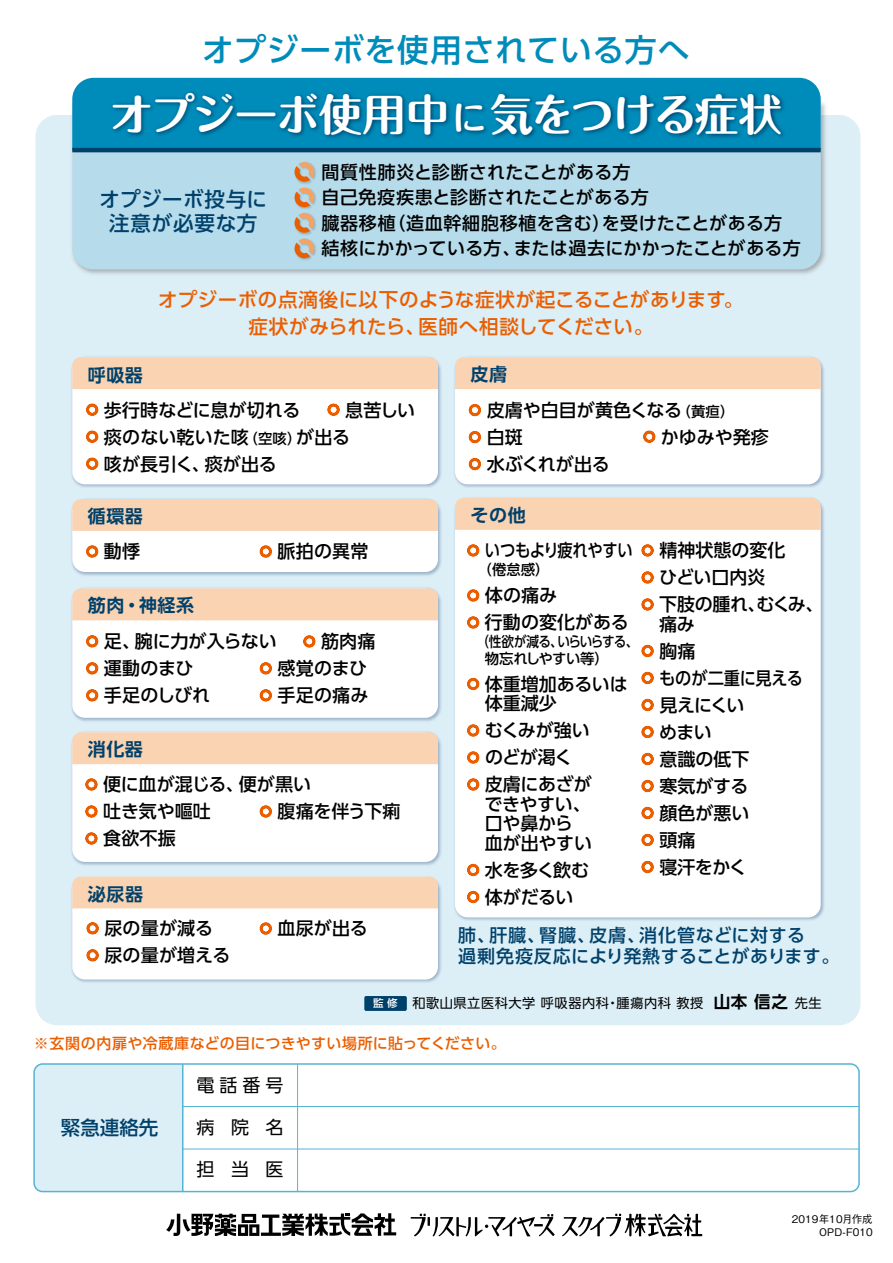
<style>
.page{position:relative;width:893px;height:1263px;background:#fff}
.page>*{position:absolute;margin:0;border:0;box-sizing:border-box;transform-origin:0 0}
.t1{font:700 43.5px "Maru Fo Pro";letter-spacing:-.035em;color:#fff}
.t2{font:500 31.95px "UD Shin Go Pr 6 N";letter-spacing:.02em;color:#008cba}
.t3{font:500 20.55px/24.5px "UD Shin Go Pr 6 N";letter-spacing:.035em;color:#00416b;text-align:center}
.t4{font:500 19.5px/27px "UD Shin Go Pr 6 N";letter-spacing:.01em;color:#eb5e00;text-align:center}
.t5{font:500 19.5px "UD Shin Go Pr 6 N";color:#00416b}
.t6{font:500 18px/27px "UD Shin Go Pr 6 N";color:#000}
.t7{font:500 18px/21px "UD Shin Go Pr 6 N";letter-spacing:.035em;color:#00416b}
.t8{font:500 18px/27px "UD Shin Go Pr 6 N";letter-spacing:-.02em;color:#000}
.t9{font:700 18px "UD Shin Go Pr 6 N De";letter-spacing:.03em;color:#00416b}
.t10{font:18px "UD Shin Go Pr 6 N";letter-spacing:.915em;color:#000}
.t11{font:500 18px "UD Shin Go Pr 6 N";color:#000;scale:.85 1}
.t12{font:500 15px "UD Shin Go Pr 6 N";letter-spacing:.02em;color:#eb5e00}
.t13{font:500 14.4px/16.5px "UD Shin Go Pr 6 N";letter-spacing:-.045em;color:#000;scale:.87 1}
.t14{font:500 14.4px "UD Shin Go Pr 6 N";letter-spacing:-.045em;color:#000}
.t15{font:13.2px "UD Shin Go Pr 6 N";letter-spacing:.04em;color:#000}
.t16{font:500 10.5px/13.5px "Gothic BBB Pro";letter-spacing:.01em;color:#000;text-align:right}
.s1{font-size:34.8px}
.s2{font-size:14.4px}
.s3{font-weight:500;font-size:10.5px;color:#fff}
.s4{font-family:"UD Shin Go Pr 6 N De";font-weight:700;font-size:16.5px}
</style>
<div class="page">
<div style="left:36px;top:115px;width:824px;height:910px;background:#dceef6;border-radius:21px"></div>
<img style="left:71px;top:362px;width:370px;height:125px">
<div style="left:72px;top:357px;width:366px;height:127px;background:#fff;border-radius:13px"></div>
<div style="left:72px;top:357px;width:366px;height:32px;background:#fad3b3"></div>
<img style="left:454px;top:362px;width:370px;height:125px">
<div style="left:455px;top:357px;width:366px;height:127px;background:#fff;border-radius:13px"></div>
<img style="left:454px;top:497px;width:370px;height:423px">
<div style="left:455px;top:498px;width:366px;height:419px;background:#fff;border-radius:13px"></div>
<div style="left:455px;top:357px;width:366px;height:32px;background:#fad3b3"></div>
<div style="left:455px;top:498px;width:366px;height:32px;background:#fad3b3"></div>
<img style="left:71px;top:882px;width:370px;height:100px">
<div style="left:72px;top:876px;width:366px;height:103px;background:#fff;border-radius:13px"></div>
<div style="left:72px;top:876px;width:366px;height:32px;background:#fad3b3"></div>
<img style="left:71px;top:594px;width:370px;height:127px">
<div style="left:72px;top:588px;width:366px;height:130px;background:#fff;border-radius:13px"></div>
<div style="left:72px;top:588px;width:366px;height:32px;background:#fad3b3"></div>
<img style="left:71px;top:738px;width:370px;height:127px">
<div style="left:72px;top:732px;width:366px;height:130px;background:#fff;border-radius:13px"></div>
<div style="left:72px;top:732px;width:366px;height:32px;background:#fad3b3"></div>
<img style="left:71px;top:505px;width:370px;height:71px">
<div style="left:72px;top:499px;width:366px;height:73px;background:#fff;border-radius:13px"></div>
<div style="left:72px;top:499px;width:366px;height:32px;background:#fad3b3"></div>
<img style="left:81px;top:102px;width:745px;height:172px">
<div style="left:72px;top:152px;width:749px;height:117px;background:#b6dbea"></div>
<img style="left:293px;top:161px;width:25px;height:101px">
<svg style="left:295px;top:162px;width:19px;height:20px"></svg>
<svg style="left:295px;top:188px;width:19px;height:19px"></svg>
<svg style="left:295px;top:213px;width:19px;height:20px"></svg>
<svg style="left:295px;top:239px;width:19px;height:19px"></svg>
<div style="left:36px;top:1066px;width:146px;height:125px;background:#dceef6"></div>
<hr style="left:183px;top:1149px;width:676px;height:1px;background:#55b4d4">
<hr style="left:183px;top:1106px;width:676px;height:1px;background:#55b4d4">
<hr style="left:182px;top:1064px;width:1px;height:127px;background:#55b4d4">
<hr style="left:297px;top:1064px;width:1px;height:127px;background:#55b4d4">
<div style="left:33px;top:1063px;width:827px;height:129px;border:2px solid #55b4d4;border-radius:9px"></div>
<svg style="left:72px;top:78px;width:749px;height:70px;background:#048dba"></svg>
<hr style="left:72px;top:148px;width:749px;height:4px;background:#00416b">
<img style="left:105px;top:87px;width:685px;height:60px">
<div style="left:364px;top:996px;width:43px;height:15px;background:#00416b;border-radius:2px"></div>
<svg style="left:166px;top:1213px;width:230px;height:23px"></svg>
<svg style="left:562px;top:1213px;width:140px;height:24px"></svg>
<svg style="left:410px;top:1214px;width:145px;height:23px"></svg>
<svg style="left:86px;top:922px;width:13px;height:13px"></svg>
<svg style="left:86px;top:949px;width:13px;height:13px"></svg>
<svg style="left:259px;top:922px;width:13px;height:13px"></svg>
<svg style="left:85px;top:778px;width:13px;height:13px"></svg>
<svg style="left:85px;top:805px;width:13px;height:13px"></svg>
<svg style="left:85px;top:832px;width:13px;height:13px"></svg>
<svg style="left:86px;top:635px;width:13px;height:13px"></svg>
<svg style="left:86px;top:662px;width:13px;height:13px"></svg>
<svg style="left:86px;top:689px;width:13px;height:13px"></svg>
<svg style="left:259px;top:662px;width:13px;height:13px"></svg>
<svg style="left:259px;top:689px;width:13px;height:13px"></svg>
<svg style="left:259px;top:805px;width:13px;height:13px"></svg>
<svg style="left:86px;top:545px;width:13px;height:13px"></svg>
<svg style="left:259px;top:545px;width:13px;height:13px"></svg>
<svg style="left:303px;top:635px;width:13px;height:13px"></svg>
<svg style="left:86px;top:403px;width:13px;height:13px"></svg>
<svg style="left:86px;top:430px;width:13px;height:13px"></svg>
<svg style="left:86px;top:457px;width:13px;height:13px"></svg>
<svg style="left:327px;top:403px;width:13px;height:13px"></svg>
<svg style="left:468px;top:404px;width:13px;height:13px"></svg>
<svg style="left:468px;top:431px;width:13px;height:13px"></svg>
<svg style="left:468px;top:458px;width:13px;height:13px"></svg>
<svg style="left:643px;top:430px;width:13px;height:13px"></svg>
<svg style="left:467px;top:544px;width:13px;height:13px"></svg>
<svg style="left:467px;top:589px;width:13px;height:13px"></svg>
<svg style="left:467px;top:616px;width:13px;height:13px"></svg>
<svg style="left:467px;top:677px;width:13px;height:14px"></svg>
<svg style="left:467px;top:724px;width:13px;height:13px"></svg>
<svg style="left:467px;top:751px;width:13px;height:13px"></svg>
<svg style="left:467px;top:778px;width:13px;height:13px"></svg>
<svg style="left:467px;top:863px;width:13px;height:14px"></svg>
<svg style="left:467px;top:890px;width:13px;height:14px"></svg>
<svg style="left:641px;top:544px;width:13px;height:13px"></svg>
<svg style="left:641px;top:571px;width:13px;height:13px"></svg>
<svg style="left:641px;top:598px;width:13px;height:13px"></svg>
<svg style="left:641px;top:644px;width:13px;height:14px"></svg>
<svg style="left:641px;top:671px;width:13px;height:14px"></svg>
<svg style="left:641px;top:698px;width:13px;height:14px"></svg>
<svg style="left:641px;top:725px;width:13px;height:14px"></svg>
<svg style="left:641px;top:752px;width:13px;height:14px"></svg>
<svg style="left:641px;top:779px;width:13px;height:14px"></svg>
<svg style="left:641px;top:806px;width:13px;height:14px"></svg>
<svg style="left:641px;top:833px;width:13px;height:14px"></svg>
<svg style="left:641px;top:860px;width:13px;height:14px"></svg>
<h2 class="t2" style="left:202px;top:24px;width:489px">オプジーボを使用されている方へ</h2>
<h1 class="t1" style="left:110px;top:79px;width:674px">オプジーボ使用中<span class="s1">に</span>気をつける症状</h1>
<p class="t3" style="left:100px;top:186px;width:169px">オプジーボ投与に注意が必要な方</p>
<p class="t6" style="left:321px;top:159px;width:481px;line-height:25.5px">間質性肺炎と診断されたことがある方<br>自己免疫疾患と診断されたことがある方<br>臓器移植（造血幹細胞移植を含む）を受けたことがある方結核にかかっている方、または過去にかかったことがある方</p>
<p class="t9" style="left:88px;top:360px;width:57px">呼吸器</p>
<p class="t4" style="left:158px;top:285px;width:586px">オプジーボの点滴後に以下のような症状が起こることがあります。症状がみられたら、医師へ相談してください。</p>
<p class="t9" style="left:471px;top:360px;width:38px">皮膚</p>
<p class="t6" style="left:104px;top:396px;width:248px">歩行時などに息が切れる<br>痰のない乾いた咳<span class="s2">（空咳）</span>が出る咳が長引く、痰が出る</p>
<p class="t6" style="left:345px;top:396px;width:72px">息苦しい</p>
<p class="t6" style="left:487px;top:396px;width:249px">皮膚や白目が黄色くなる<span class="s2">（黄疸）</span>白斑<br>水ぶくれが出る</p>
<p class="t6" style="left:661px;top:423px;width:110px">かゆみや発疹</p>
<p class="t9" style="left:88px;top:502px;width:57px">循環器</p>
<p class="t6" style="left:104px;top:537px;width:38px">動悸</p>
<p class="t6" style="left:278px;top:537px;width:92px">脈拍の異常</p>
<p class="t9" style="left:88px;top:591px;width:108px">筋肉・神経系</p>
<p class="t6" style="left:104px;top:627px;width:174px">足、腕に力が入らない運動のまひ<br>手足のしびれ</p>
<p class="t6" style="left:321px;top:627px;width:56px">筋肉痛</p>
<p class="t6" style="left:278px;top:654px;width:92px">感覚のまひ手足の痛み</p>
<p class="t9" style="left:88px;top:735px;width:57px">消化器</p>
<p class="t6" style="left:103px;top:770px;width:210px">便に血が混じる、便が黒い吐き気や嘔吐<br>食欲不振</p>
<p class="t6" style="left:278px;top:797px;width:125px">腹痛を伴う下痢</p>
<p class="t9" style="left:88px;top:879px;width:57px">泌尿器</p>
<p class="t6" style="left:104px;top:914px;width:127px">尿の量が減る尿の量が増える</p>
<p class="t6" style="left:278px;top:914px;width:92px">血尿が出る</p>
<p class="t9" style="left:471px;top:500px;width:57px">その他</p>
<p class="t11" style="left:485px;top:536px;width:176px">いつもより疲れやすい</p>
<p class="t14" style="left:478px;top:558px;width:73px">（倦怠感）</p>
<p class="t6" style="left:485px;top:581px;width:145px">体の痛み<br>行動の変化がある</p>
<p class="t13" style="left:485px;top:633px;width:178px;text-indent:-8px">（性欲が減る、いらいらする、物忘れしやすい等）</p>
<p class="t6" style="left:485px;top:674px;width:144px;line-height:19.5px">体重増加あるいは体重減少</p>
<p class="t8" style="left:485px;top:716px;width:108px">むくみが強いのどが渇く皮膚にあざが</p>
<p class="t6" style="left:485px;top:794px;width:109px;line-height:19.5px">できやすい、口や鼻から血が出やすい</p>
<p class="t8" style="left:485px;top:856px;width:106px">水を多く飲む体がだるい</p>
<p class="t6" style="left:659px;top:536px;width:166px">精神状態の変化<br>ひどい口内炎<br>下肢の腫れ、むくみ、</p>
<p class="t6" style="left:659px;top:610px;width:145px">痛み<br>胸痛<br>ものが二重に見える見えにくい<br>めまい<br>意識の低下<br>寒気がする<br>顔色が悪い<br>頭痛<br>寝汗をかく</p>
<p class="t7" style="left:458px;top:924px;width:383px">肺、肝臓、腎臓、皮膚、消化管などに対する<br>過剰免疫反応により発熱することがあります。</p>
<p class="t15" style="left:373px;top:993px;width:450px"><span class="s3">監 修</span> 和歌山県立医科大学 呼吸器内科・腫瘍内科 教授 <span class="s4">山本 信之</span>先生</p>
<p class="t12" style="left:34px;top:1031px;width:473px">※玄関の内扉や冷蔵庫などの目につきやすい場所に貼ってください。</p>
<p class="t5" style="left:61px;top:1111px;width:99px">緊急連絡先</p>
<p class="t10" style="left:197px;top:1071px;width:89px">電話番号</p>
<p class="t10" style="left:197px;top:1113px;width:89px">病院名</p>
<p class="t10" style="left:197px;top:1155px;width:89px">担当医</p>
<p class="t16" style="left:792px;top:1211px;width:82px">2019年10月作成<br>OPD-F010</p>
</div>
